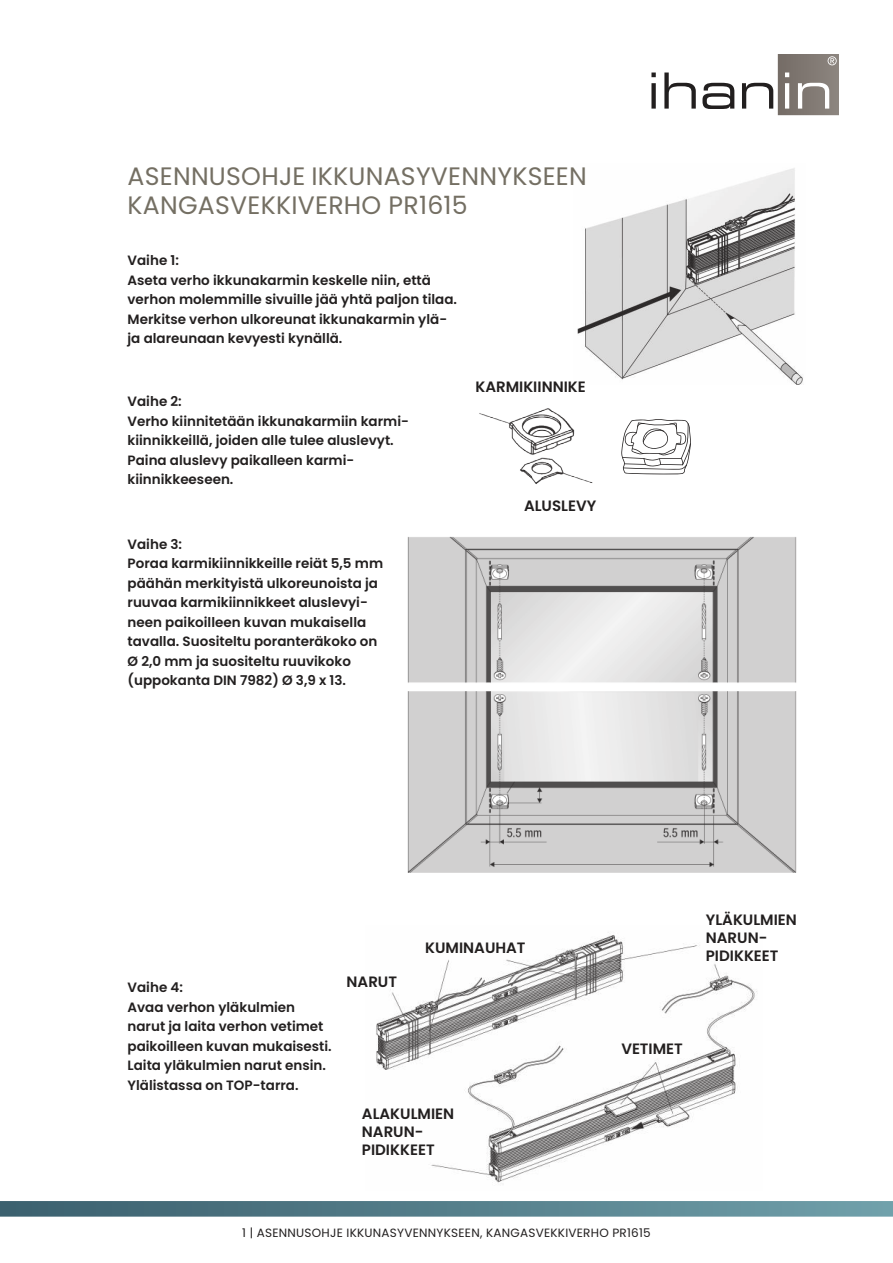
<style>
.page{position:relative;width:893px;height:1263px;background:#fff}
.page>*{position:absolute;margin:0;border:0;box-sizing:border-box;transform-origin:0 0}
.t1{font:25.2px/29.4px "Poppins";letter-spacing:.01em;color:#746f63}
.t2{font:600 15px/18px "Poppins";color:#221f1f}
.t3{font:600 13.5px/19.5px "Poppins";color:#221f1f}
.t4{font:12px "Poppins";letter-spacing:.02em;color:#221f1f}
</style>
<div class="page">
<img style="left:0;top:1201px;width:893px;height:15px">
<img style="left:778px;top:54px;width:61px;height:61px">
<svg style="left:651px;top:73px;width:5px;height:4px"></svg>
<div style="left:651px;top:83px;width:5px;height:26px;background:#221f1f"></div>
<svg style="left:664px;top:73px;width:32px;height:36px"></svg>
<svg style="left:702px;top:83px;width:32px;height:26px"></svg>
<svg style="left:742px;top:83px;width:31px;height:26px"></svg>
<svg style="left:785px;top:73px;width:4px;height:4px"></svg>
<hr style="left:785px;top:83px;width:4px;height:26px;background:#fff">
<svg style="left:798px;top:83px;width:31px;height:26px"></svg>
<svg style="left:828px;top:56px;width:9px;height:9px"></svg>
<img style="left:577px;top:168px;width:226px;height:216px">
<img style="left:407px;top:536px;width:390px;height:337px">
<img style="left:479px;top:408px;width:114px;height:76px">
<img style="left:376px;top:932px;width:381px;height:251px">
<svg style="left:621px;top:419px;width:70px;height:55px"></svg>
<h1 class="t1" style="left:128px;top:162px;width:461px">ASENNUSOHJE IKKUNASYVENNYKSEEN<br>KANGASVEKKIVERHO PR1615</h1>
<p class="t3" style="left:128px;top:251px;width:331px">Vaihe 1:<br>Aseta verho ikkunakarmin keskelle niin, että verhon molemmille sivuille jää yhtä paljon tilaa.<br>Merkitse verhon ulkoreunat ikkunakarmin ylä&shy;ja alareunaan kevyesti kynällä.</p>
<p class="t3" style="left:128px;top:392px;width:283px">Vaihe 2:<br>Verho kiinnitetään ikkunakarmiin karmi&shy;kiinnikkeillä, joiden alle tulee aluslevyt.<br>Paina aluslevy paikalleen karmi&shy;kiinnikkeeseen.</p>
<p class="t3" style="left:128px;top:535px;width:257px">Vaihe 3:<br>Poraa karmikiinnikkeille reiät 5,5 mm päähän merkityistä ulkoreunoista ja ruuvaa karmikiinnikkeet aluslevyi&shy;neen paikoilleen kuvan mukaisella tavalla. Suositeltu poranteräkoko on<br>Ø 2,0 mm ja suositeltu ruuvikoko (uppokanta DIN 7982) Ø 3,9 x 13.</p>
<p class="t2" style="left:475px;top:378px;width:112px">KARMIKIINNIKE</p>
<p class="t2" style="left:524px;top:497px;width:74px">ALUSLEVY</p>
<p class="t3" style="left:128px;top:978px;width:206px">Vaihe 4:<br>Avaa verhon yläkulmien narut ja laita verhon vetimet paikoilleen kuvan mukaisesti.<br>Laita yläkulmien narut ensin.<br>Ylälistassa on TOP-tarra.</p>
<p class="t2" style="left:347px;top:973px;width:52px">NARUT</p>
<p class="t2" style="left:425px;top:939px;width:102px">KUMINAUHAT</p>
<p class="t2" style="left:362px;top:1105px;width:94px">ALAKULMIEN<br>NARUN-<br>PIDIKKEET</p>
<p class="t2" style="left:706px;top:911px;width:93px">YLÄKULMIEN<br>NARUN-<br>PIDIKKEET</p>
<p class="t2" style="left:621px;top:1040px;width:63px">VETIMET</p>
<p class="t4" style="left:242px;top:1228px;width:410px">1 | ASENNUSOHJE IKKUNASYVENNYKSEEN, KANGASVEKKIVERHO PR1615</p>
</div>
